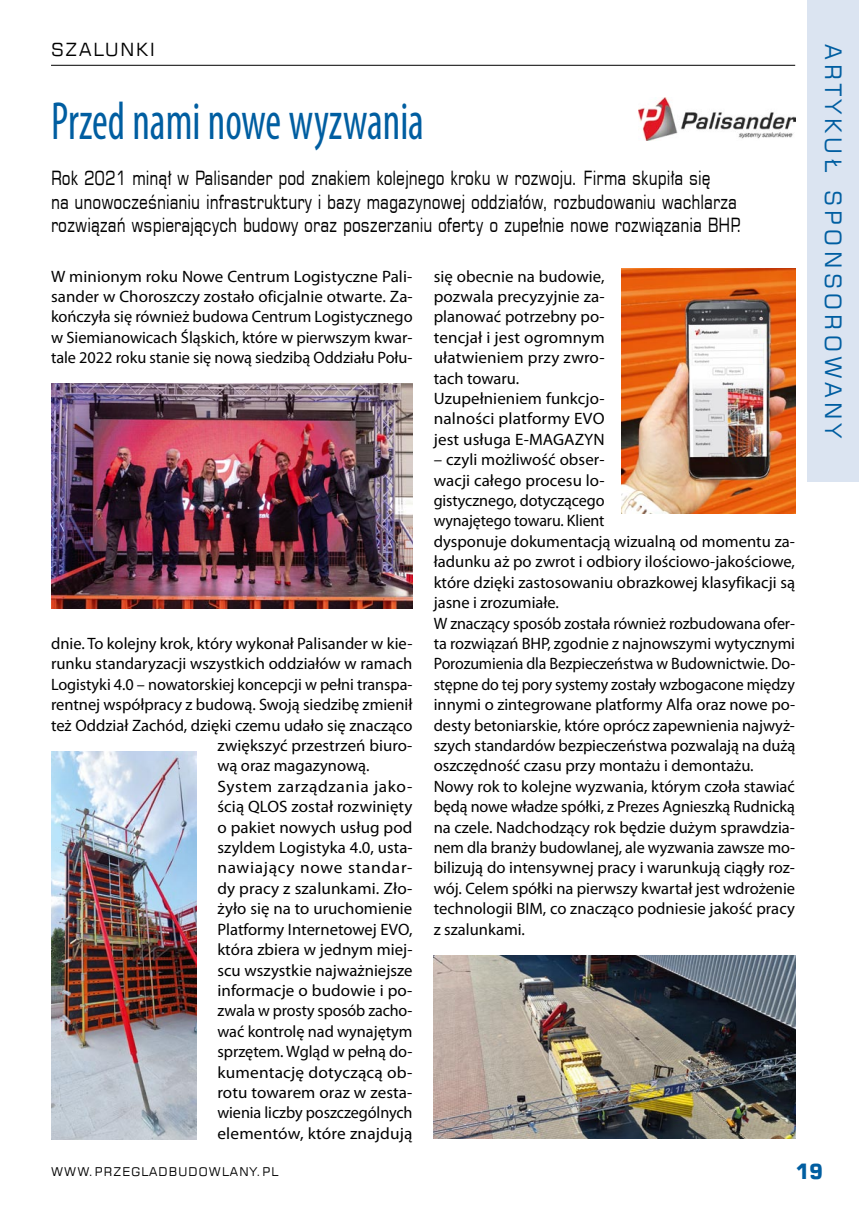
<style>
.page{position:relative;width:859px;height:1212px;background:#fff}
.page>*{position:absolute;margin:0;border:0;box-sizing:border-box;transform-origin:0 0}
.t1{font:condensed 54px "Myriad Pro";color:#005ea1;scale:.8 1}
.t2{font:22.5px "Square 721 EU";letter-spacing:.2em;color:#005ea1}
.t3{font:700 21px "Square 721 EU";color:#005ea1;scale:.95 1}
.t4{font:19.5px/23.5px "Square 721 EU";color:#000;scale:.8 1}
.t5{font:18px "Square 721 EU";color:#000}
.t6{font:16.5px/20.4px "Myriad Pro";color:#000}
.t7{font:16.5px "Myriad Pro";color:#000;scale:1.05 1}
.t8{font:16.5px "Myriad Pro";color:#000;scale:1.04 1}
.t9{font:16.5px "Myriad Pro";letter-spacing:.035em;color:#000;scale:1.05 1}
.t10{font:16.5px "Myriad Pro";letter-spacing:.04em;color:#000;scale:1.05 1}
.t11{font:12px "Square 721 EU";letter-spacing:.1em;color:#000}
</style>
<div class="page">
<div style="left:808px;top:0;width:51px;height:481px;background:#dbe4f1"></div>
<hr style="left:51px;top:65px;width:744px;height:1px;background:#000">
<img style="left:638px;top:98px;width:157px;height:43px">
<img style="left:51px;top:384px;width:361px;height:224px">
<img style="left:51px;top:751px;width:145px;height:389px">
<img style="left:622px;top:269px;width:173px;height:244px">
<img style="left:434px;top:955px;width:361px;height:184px">
<p class="t5" style="left:51px;top:38px;width:29px">SZALUN</p>
<p class="t5" style="left:136px;top:38px;width:20px">KI</p>
<h2 class="t2" style="left:847px;top:44px;width:397px;rotate:90deg">ARTYKUŁ SPONSOROWANY</h2>
<h1 class="t1" style="left:51px;top:88px;width:468px">Przed nami nowe wyzwania</h1>
<p class="t4" style="left:51px;top:166px;width:866px">Rok 2021 minął w Palisander pod znakiem kolejnego kroku w rozwoju. Firma skupiła się<br>na unowocześnianiu infrastruktury i bazy magazynowej oddziałów, rozbudowaniu wachlarza rozwiązań wspierających budowy oraz poszerzaniu oferty o zupełnie nowe rozwiązania BHP.</p>
<p class="t6" style="left:51px;top:265px;width:363px;text-align:justify">W minionym roku Nowe Centrum Logistyczne Pali&shy;sander w Choroszczy zostało oficjalnie otwarte. Za&shy;kończyła się również budowa Centrum Logistycznego w Siemianowicach Śląskich, które w pierwszym kwar&shy;tale 2022 roku stanie się nową siedzibą Oddziału Połu-</p>
<p class="t6" style="left:434px;top:265px;width:172px">się obecnie na budowie, pozwala precyzyjnie za&shy;planować potrzebny po&shy;tencjał i jest ogromnym ułatwieniem przy zwro&shy;tach towaru.<br>Uzupełnieniem funkcjo&shy;nalności platformy EVO jest usługa E-MAGAZYN</p>
<p class="t6" style="left:434px;top:449px;width:363px">– czyli możliwość obser-<br>wacji całego procesu lo-<br>gistycznego, dotyczącego<br>wynajętego towaru. Klient<br>dysponuje dokumentacją wizualną od momentu za&shy;ładunku aż po zwrot i odbiory ilościowo-jakościowe, które dzięki zastosowaniu obrazkowej klasyfikacji są jasne i zrozumiałe.<br>W znaczący sposób została również rozbudowana ofer&shy;ta rozwiązań BHP, zgodnie z najnowszymi wytycznymi Porozumienia dla Bezpieczeństwa w Budownictwie. Do&shy;stępne do tej pory systemy zostały wzbogacone między innymi o zintegrowane platformy Alfa oraz nowe po&shy;desty betoniarskie, które oprócz zapewnienia najwyż&shy;szych standardów bezpieczeństwa pozwalają na dużą oszczędność czasu przy montażu i demontażu.<br>Nowy rok to kolejne wyzwania, którym czoła stawiać będą nowe władze spółki, z Prezes Agnieszką Rudnicką na czele. Nadchodzący rok będzie dużym sprawdzia&shy;nem dla branży budowlanej, ale wyzwania zawsze mo&shy;bilizują do intensywnej pracy i warunkują ciągły roz&shy;wój. Celem spółki na pierwszy kwartał jest wdrożenie technologii BIM, co znacząco podniesie jakość pracy z szalunkami.</p>
<p class="t6" style="left:51px;top:633px;width:363px">dnie. To kolejny krok, który wykonał Palisander w kie-</p>
<p class="t6" style="left:51px;top:653px;width:363px">runku standaryzacji wszystkich oddziałów w ramach</p>
<p class="t6" style="left:51px;top:674px;width:363px">Logistyki 4.0 – nowatorskiej koncepcji w pełni transpa-</p>
<p class="t6" style="left:51px;top:694px;width:363px">rentnej współpracy z budową. Swoją siedzibę zmienił</p>
<p class="t6" style="left:51px;top:714px;width:363px">też Oddział Zachód, dzięki czemu udało się znacząco</p>
<p class="t6" style="left:217px;top:735px;width:197px">zwiększyć przestrzeń biuro-</p>
<p class="t6" style="left:217px;top:755px;width:154px">wą oraz magazynową.</p>
<p class="t9" style="left:217px;top:776px;width:187px">System zarządzania jako-</p>
<p class="t6" style="left:217px;top:796px;width:197px">ścią QLOS został rozwinięty</p>
<p class="t6" style="left:217px;top:817px;width:196px">o pakiet nowych usług pod</p>
<p class="t6" style="left:217px;top:837px;width:197px">szyldem Logistyka 4.0, usta-</p>
<p class="t10" style="left:217px;top:858px;width:187px">nawiający nowe standar-</p>
<p class="t8" style="left:217px;top:878px;width:189px">dy pracy z szalunkami. Zło-</p>
<p class="t6" style="left:217px;top:898px;width:196px">żyło się na to uruchomienie</p>
<p class="t6" style="left:217px;top:919px;width:197px">Platformy Internetowej EVO,</p>
<p class="t6" style="left:217px;top:939px;width:197px">która zbiera w jednym miej-</p>
<p class="t6" style="left:217px;top:959px;width:197px">scu wszystkie najważniejsze</p>
<p class="t6" style="left:217px;top:980px;width:197px">informacje o budowie i po-</p>
<p class="t6" style="left:217px;top:1000px;width:197px">zwala w prosty sposób zacho-</p>
<p class="t6" style="left:217px;top:1021px;width:197px">wać kontrolę nad wynajętym</p>
<p class="t6" style="left:217px;top:1041px;width:197px">sprzętem. Wgląd w pełną do-</p>
<p class="t7" style="left:217px;top:1062px;width:187px">kumentację dotyczącą ob-</p>
<p class="t6" style="left:217px;top:1082px;width:196px">rotu towarem oraz w zesta-</p>
<p class="t6" style="left:217px;top:1102px;width:197px">wienia liczby poszczególnych</p>
<p class="t7" style="left:217px;top:1123px;width:187px">elementów, które znajdują</p>
<p class="t11" style="left:51px;top:1164px;width:229px">www.przegladbudowlany.pl</p>
<p class="t3" style="left:795px;top:1158px;width:31px">19</p>
</div>
